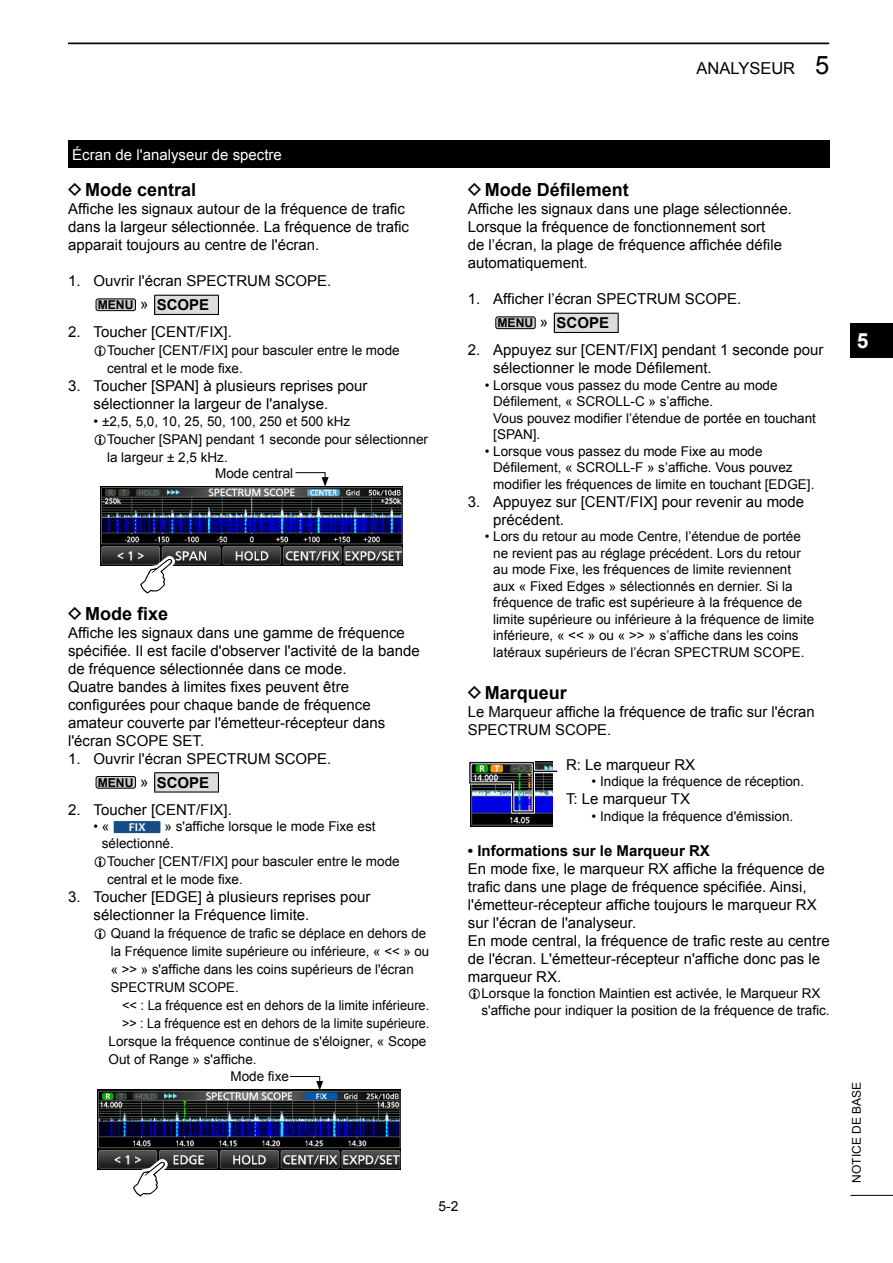
<style>
.page{position:relative;width:893px;height:1263px;background:#fff}
.page>*{position:absolute;margin:0;border:0;box-sizing:border-box;transform-origin:0 0}
.t1{font:700 21px "Arial";color:#fff}
.t2{font:700 18px "Arial";color:#000}
.t3{font:16.5px "Arial";color:#000}
.t4{font:15px/18px "Arial";color:#000}
.t5{font:700 15px "Arial";color:#000}
.t6{font:15px "Arial";color:#fff}
.t7{font:13.8px "Arial";color:#000}
.t8{font:13.5px/16.5px "Arial";color:#000}
.t9{font:13.5px "Arial";color:#000;scale:.95 1}
.t10{font:13.5px "Arial";color:#000;scale:.93 1}
.t11{font:12px "Arial";color:#000}
.t12{font:700 12px "Candara";color:#fff}
.s1{font-size:25.5px}
.s2{font-family:"Product Font";font-weight:400}
.s3{font-weight:700;font-size:12.15px}
.s4{font-weight:700}
</style>
<div class="page">
<div style="left:850px;top:323px;width:43px;height:34px;background:#000"></div>
<hr style="left:68px;top:43px;width:761px;height:1px;background:#000">
<hr style="left:850px;top:1195px;width:43px;height:1px;background:#000">
<div style="left:155px;top:295px;width:63px;height:19px;background:#dcdddd"></div>
<hr style="left:154px;top:295px;width:65px;height:1px;background:#000">
<hr style="left:154px;top:314px;width:65px;height:1px;background:#000">
<svg style="left:218px;top:296px;width:1px;height:18px"></svg>
<svg style="left:154px;top:296px;width:1px;height:18px"></svg>
<div style="left:96px;top:299px;width:40px;height:12px;background:#c9caca;border-radius:2px"></div>
<div style="left:96px;top:298px;width:40px;height:13px;border:1px solid #000;border-radius:2px"></div>
<div style="left:554px;top:313px;width:64px;height:19px;background:#dcdddd"></div>
<hr style="left:554px;top:313px;width:65px;height:1px;background:#000">
<hr style="left:554px;top:332px;width:65px;height:1px;background:#000">
<svg style="left:618px;top:314px;width:1px;height:18px"></svg>
<svg style="left:554px;top:314px;width:1px;height:18px"></svg>
<div style="left:496px;top:317px;width:39px;height:12px;background:#c9caca;border-radius:2px"></div>
<div style="left:495px;top:316px;width:41px;height:13px;border:1px solid #000;border-radius:2px"></div>
<div style="left:155px;top:773px;width:63px;height:19px;background:#dcdddd"></div>
<hr style="left:154px;top:772px;width:65px;height:1px;background:#000">
<hr style="left:154px;top:791px;width:65px;height:1px;background:#000">
<svg style="left:218px;top:773px;width:1px;height:18px"></svg>
<svg style="left:154px;top:773px;width:1px;height:18px"></svg>
<div style="left:96px;top:776px;width:40px;height:12px;background:#c9caca;border-radius:2px"></div>
<div style="left:96px;top:776px;width:40px;height:12px;border:1px solid #000;border-radius:2px"></div>
<div style="left:114px;top:821px;width:46px;height:12px;background:#164d87"></div>
<div style="left:68px;top:140px;width:761px;height:28px;background:#000"></div>
<img style="left:100px;top:487px;width:303px;height:78px">
<svg style="left:295px;top:472px;width:34px;height:15px"></svg>
<svg style="left:136px;top:555px;width:41px;height:39px"></svg>
<img style="left:98px;top:1090px;width:302px;height:79px">
<svg style="left:289px;top:1076px;width:34px;height:14px"></svg>
<svg style="left:129px;top:1158px;width:41px;height:39px"></svg>
<img style="left:471px;top:815px;width:81px;height:11px">
<svg style="left:469px;top:761px;width:88px;height:54px;background:#4c5382"></svg>
<p class="t3" style="left:696px;top:58px;width:134px">ANALYSEUR <span class="s1">5</span></p>
<p class="t6" style="left:72px;top:145px;width:211px">Écran de l'analyseur de spectre</p>
<p class="t2" style="left:68px;top:178px;width:130px"><span class="s2">D</span>Mode central</p>
<p class="t4" style="left:68px;top:200px;width:343px">Affiche les signaux autour de la fréquence de trafic dans la largeur sélectionnée. La fréquence de trafic apparait toujours au centre de l'écran.</p>
<p class="t4" style="left:98px;top:269px;width:235px;line-height:24px;text-indent:-30px">1. Ouvrir l'écran SPECTRUM SCOPE.<br><span class="s3">MENU</span> » <span class="s4">SCOPE</span></p>
<p class="t4" style="left:68px;top:323px;width:165px">2. Toucher [CENT/FIX].</p>
<p class="t8" style="left:107px;top:342px;width:294px;line-height:18px">Toucher [CENT/FIX] pour basculer entre le mode central et le mode fixe.</p>
<p class="t4" style="left:94px;top:377px;width:275px;text-indent:-26px">3. Toucher [SPAN] à plusieurs reprises pour sélectionner la largeur de l'analyse.</p>
<p class="t8" style="left:107px;top:412px;width:322px;line-height:18px;text-indent:-14px">• ±2,5, 5,0, 10, 25, 50, 100, 250 et 500 kHz<br>Toucher [SPAN] pendant 1 seconde pour sélectionner la largeur ± 2,5 kHz.</p>
<p class="t8" style="left:215px;top:465px;width:80px">Mode central</p>
<p class="t2" style="left:68px;top:601px;width:102px"><span class="s2">D</span>Mode fixe</p>
<p class="t4" style="left:68px;top:624px;width:353px">Affiche les signaux dans une gamme de fréquence spécifiée. Il est facile d'observer l'activité de la bande de fréquence sélectionnée dans ce mode.<br>Quatre bandes à limites fixes peuvent être configurées pour chaque bande de fréquence amateur couverte par l'émetteur-récepteur dans l'écran SCOPE SET.</p>
<p class="t4" style="left:98px;top:747px;width:235px;line-height:24px;text-indent:-30px">1. Ouvrir l'écran SPECTRUM SCOPE.<br><span class="s3">MENU</span> » <span class="s4">SCOPE</span></p>
<p class="t4" style="left:68px;top:801px;width:165px">2. Toucher [CENT/FIX].</p>
<p class="t8" style="left:94px;top:818px;width:17px">• «</p>
<p class="t12" style="left:129px;top:819px;width:18px">FIX</p>
<p class="t8" style="left:102px;top:818px;width:275px;text-indent:63px">» s'affiche lorsque le mode Fixe est sélectionné.</p>
<p class="t8" style="left:107px;top:852px;width:294px;line-height:18px">Toucher [CENT/FIX] pour basculer entre le mode central et le mode fixe.</p>
<p class="t4" style="left:94px;top:888px;width:278px;text-indent:-26px">3. Toucher [EDGE] à plusieurs reprises pour sélectionner la Fréquence limite.</p>
<p class="t8" style="left:111px;top:924px;width:320px;line-height:18px">Quand la fréquence de trafic se déplace en dehors de la Fréquence limite supérieure ou inférieure, « &lt;&lt; » ou « &gt;&gt; » s'affiche dans les coins supérieurs de l'écran SPECTRUM SCOPE.</p>
<p class="t9" style="left:122px;top:996px;width:325px">&lt;&lt; : La fréquence est en dehors de la limite inférieure.</p>
<p class="t10" style="left:122px;top:1014px;width:332px">&gt;&gt; : La fréquence est en dehors de la limite supérieure.</p>
<p class="t8" style="left:109px;top:1033px;width:319px">Lorsque la fréquence continue de s'éloigner, « Scope</p>
<p class="t8" style="left:109px;top:1051px;width:150px">Out of Range » s'affiche.</p>
<p class="t8" style="left:230px;top:1068px;width:60px">Mode fixe</p>
<p class="t2" style="left:468px;top:178px;width:163px"><span class="s2">D</span>Mode Défilement</p>
<p class="t4" style="left:468px;top:200px;width:326px">Affiche les signaux dans une plage sélectionnée.<br>Lorsque la fréquence de fonctionnement sort<br>de l’écran, la plage de fréquence affichée défile automatiquement.</p>
<p class="t4" style="left:497px;top:287px;width:245px;line-height:24px;text-indent:-30px">1. Afficher l’écran SPECTRUM SCOPE.<br><span class="s3">MENU</span> » <span class="s4">SCOPE</span></p>
<p class="t4" style="left:493px;top:341px;width:332px;text-indent:-26px">2. Appuyez sur [CENT/FIX] pendant 1 seconde pour sélectionner le mode Défilement.</p>
<p class="t8" style="left:493px;top:377px;width:324px;text-indent:-8px">• Lorsque vous passez du mode Centre au mode Défilement, « SCROLL-C » s’affiche.<br>Vous pouvez modifier l’étendue de portée en touchant [SPAN].</p>
<p class="t8" style="left:493px;top:443px;width:323px;text-indent:-8px">• Lorsque vous passez du mode Fixe au mode<br>Défilement, « SCROLL-F » s’affiche. Vous pouvez modifier les fréquences de limite en touchant [EDGE].</p>
<p class="t4" style="left:493px;top:493px;width:312px;text-indent:-26px">3. Appuyez sur [CENT/FIX] pour revenir au mode précédent.</p>
<p class="t8" style="left:493px;top:528px;width:323px;text-indent:-8px">• Lors du retour au mode Centre, l’étendue de portée ne revient pas au réglage précédent. Lors du retour au mode Fixe, les fréquences de limite reviennent aux « Fixed Edges » sélectionnés en dernier. Si la fréquence de trafic est supérieure à la fréquence de limite supérieure ou inférieure à la fréquence de limite inférieure, « &lt;&lt; » ou « &gt;&gt; » s’affiche dans les coins latéraux supérieurs de l’écran SPECTRUM SCOPE.</p>
<p class="t2" style="left:468px;top:680px;width:101px"><span class="s2">D</span>Marqueur</p>
<p class="t4" style="left:468px;top:703px;width:349px">Le Marqueur affiche la fréquence de trafic sur l'écran<br>SPECTRUM SCOPE.</p>
<p class="t4" style="left:566px;top:755px;width:131px">R: Le marqueur RX</p>
<p class="t8" style="left:592px;top:773px;width:214px">• Indique la fréquence de réception.</p>
<p class="t4" style="left:566px;top:790px;width:125px">T: Le marqueur TX</p>
<p class="t8" style="left:592px;top:808px;width:203px">• Indique la fréquence d'émission.</p>
<p class="t5" style="left:468px;top:841px;width:243px">• Informations sur le Marqueur RX</p>
<p class="t4" style="left:468px;top:860px;width:363px">En mode fixe, le marqueur RX affiche la fréquence de trafic dans une plage de fréquence spécifiée. Ainsi, l'émetteur-récepteur affiche toujours le marqueur RX sur l'écran de l'analyseur.<br>En mode central, la fréquence de trafic reste au centre de l'écran. L'émetteur-récepteur n'affiche donc pas le marqueur RX.</p>
<p class="t8" style="left:481px;top:985px;width:350px">Lorsque la fonction Maintien est activée, le Marqueur RX s'affiche pour indiquer la position de la fréquence de trafic.</p>
<p class="t7" style="left:439px;top:1197px;width:21px">5-2</p>
<h1 class="t1" style="left:857px;top:326px;width:13px">5</h1>
<p class="t11" style="left:849px;top:1182px;width:102px;rotate:-90deg">NOTICE DE BASE</p>
</div>
